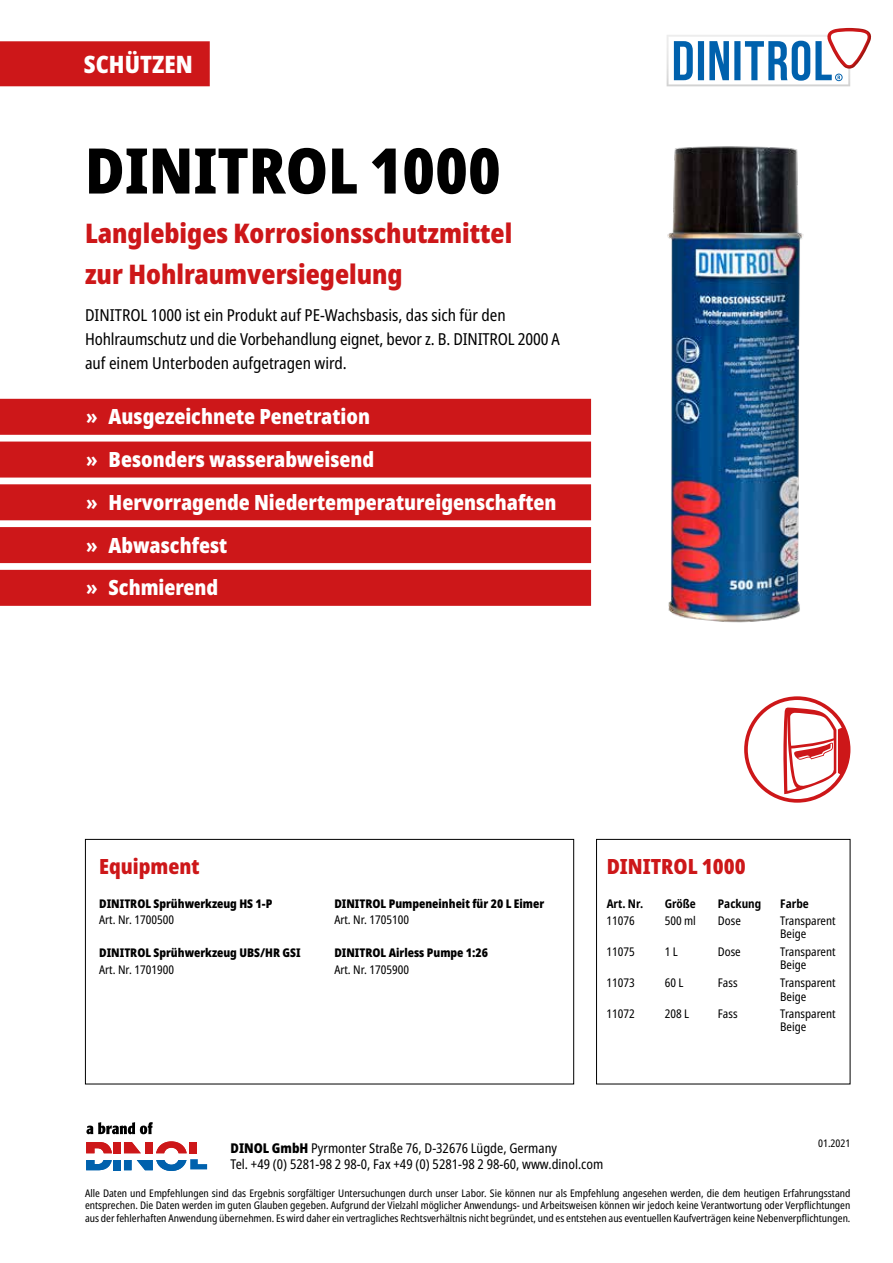
<style>
.page{position:relative;width:893px;height:1263px;background:#fff}
.page>*{position:absolute;margin:0;border:0;box-sizing:border-box;transform-origin:0 0}
.t1{font:900 condensed 63px "Noto Sans";color:#000}
.t2{font:900 condensed 27px/40.5px "Noto Sans";color:#cd1719}
.t3{font:900 condensed 24px "Noto Sans";color:#fff}
.t4{font:900 condensed 21px/42.8px "Noto Sans";color:#fff}
.t5{font:900 condensed 21px "Noto Sans";color:#cd1719}
.t6{font:condensed 16.5px/24px "Noto Sans";color:#000}
.t7{font:condensed 13.5px/16.2px "Noto Sans";color:#000}
.t8{font:condensed 12px/13.5px "Noto Sans";color:#000}
.t9{font:900 condensed 12px "Noto Sans";color:#000}
.t10{font:700 condensed 12px "Noto Sans";color:#000}
.t11{font:condensed 10.5px/12.6px "Noto Sans";color:#000;text-align:justify}
.s1{font-weight:700}
.s2{font-weight:900}
</style>
<div class="page">
<div style="left:114px;top:1142px;width:7px;height:11px;background:#cd1719"></div>
<div style="left:145px;top:1142px;width:8px;height:11px;background:#cd1719"></div>
<svg style="left:124px;top:1142px;width:17px;height:11px"></svg>
<div style="left:189px;top:1142px;width:8px;height:11px;background:#cd1719"></div>
<svg style="left:86px;top:1142px;width:26px;height:11px"></svg>
<svg style="left:156px;top:1141px;width:31px;height:12px"></svg>
<div style="left:114px;top:1160px;width:7px;height:10px;background:#0061ad"></div>
<div style="left:124px;top:1160px;width:8px;height:10px;background:#0061ad"></div>
<svg style="left:86px;top:1160px;width:26px;height:10px"></svg>
<svg style="left:137px;top:1159px;width:70px;height:12px"></svg>
<svg style="left:86px;top:1122px;width:67px;height:12px"></svg>
<div style="left:0;top:41px;width:210px;height:45px;background:#cd1719"></div>
<div style="left:667px;top:35px;width:183px;height:51px;background:#e6e6e6"></div>
<div style="left:668px;top:37px;width:180px;height:47px;background:#fff"></div>
<svg style="left:674px;top:28px;width:198px;height:53px"></svg>
<div style="left:0;top:399px;width:591px;height:36px;background:#cd1719"></div>
<div style="left:0;top:442px;width:591px;height:36px;background:#cd1719"></div>
<div style="left:0;top:484px;width:591px;height:36px;background:#cd1719"></div>
<div style="left:0;top:527px;width:591px;height:36px;background:#cd1719"></div>
<div style="left:0;top:570px;width:591px;height:36px;background:#cd1719"></div>
<svg style="left:744px;top:696px;width:106px;height:107px"></svg>
<div style="left:596px;top:839px;width:254px;height:245px;border:1px solid #000"></div>
<div style="left:85px;top:839px;width:489px;height:245px;border:1px solid #000"></div>
<img style="left:667px;top:146px;width:137px;height:477px">
<h3 class="t3" style="left:84px;top:46px;width:110px">SCHÜTZEN</h3>
<h1 class="t1" style="left:85px;top:123px;width:417px">DINITROL 1000</h1>
<h2 class="t2" style="left:85px;top:213px;width:429px">Langlebiges Korrosionsschutzmittel zur Hohlraumversiegelung</h2>
<h3 class="t6" style="left:85px;top:303px;width:476px">DINITROL 1000 ist ein Produkt auf PE-Wachsbasis, das sich für den<br>Hohlraumschutz und die Vorbehandlung eignet, bevor z. B. DINITROL 2000 A auf einem Unterboden aufgetragen wird.</h3>
<h3 class="t4" style="left:86px;top:395px;width:472px"><span class="s1">»</span> Ausgezeichnete Penetration<br><span class="s1">»</span> Besonders wasserabweisend<br><span class="s1">»</span> Hervorragende Niedertemperatureigenschaften <span class="s1">»</span> Abwaschfest<br><span class="s1">»</span> Schmierend</h3>
<h3 class="t5" style="left:99px;top:851px;width:102px">Equipment</h3>
<p class="t9" style="left:99px;top:894px;width:175px">DINITROL Sprühwerkzeug HS 1-P</p>
<p class="t8" style="left:99px;top:913px;width:76px">Art. Nr. 1700500</p>
<p class="t9" style="left:99px;top:944px;width:203px">DINITROL Sprühwerkzeug UBS/HR GSI</p>
<p class="t8" style="left:99px;top:963px;width:76px">Art. Nr. 1701900</p>
<p class="t9" style="left:334px;top:894px;width:211px">DINITROL Pumpeneinheit für 20 L Eimer</p>
<p class="t8" style="left:334px;top:913px;width:76px">Art. Nr. 1705100</p>
<p class="t9" style="left:334px;top:944px;width:155px">DINITROL Airless Pumpe 1:26</p>
<p class="t8" style="left:334px;top:963px;width:76px">Art. Nr. 1705900</p>
<h3 class="t5" style="left:607px;top:851px;width:141px">DINITROL 1000</h3>
<p class="t10" style="left:607px;top:894px;width:38px">Art. Nr.</p>
<p class="t10" style="left:665px;top:894px;width:33px">Größe</p>
<p class="t10" style="left:718px;top:894px;width:45px">Packung</p>
<p class="t10" style="left:780px;top:894px;width:30px">Farbe</p>
<p class="t8" style="left:607px;top:914px;width:30px">11076</p>
<p class="t8" style="left:665px;top:914px;width:33px">500 ml</p>
<p class="t8" style="left:718px;top:914px;width:24px">Dose</p>
<p class="t8" style="left:780px;top:914px;width:57px">Transparent<br>Beige</p>
<p class="t8" style="left:607px;top:945px;width:30px">11075</p>
<p class="t8" style="left:665px;top:945px;width:15px">1 L</p>
<p class="t8" style="left:718px;top:945px;width:24px">Dose</p>
<p class="t8" style="left:780px;top:945px;width:57px">Transparent<br>Beige</p>
<p class="t8" style="left:607px;top:976px;width:30px">11073</p>
<p class="t8" style="left:665px;top:976px;width:20px">60 L</p>
<p class="t8" style="left:718px;top:976px;width:21px">Fass</p>
<p class="t8" style="left:780px;top:976px;width:57px">Transparent<br>Beige</p>
<p class="t8" style="left:607px;top:1007px;width:30px">11072</p>
<p class="t8" style="left:665px;top:1007px;width:26px">208 L</p>
<p class="t8" style="left:718px;top:1007px;width:21px">Fass</p>
<p class="t8" style="left:780px;top:1007px;width:57px">Transparent<br>Beige</p>
<p class="t7" style="left:230px;top:1140px;width:374px"><span class="s2">DINOL GmbH</span> Pyrmonter Straße 76, D-32676 Lügde, Germany<br>Tel. +49 (0) 5281-98 2 98-0, Fax +49 (0) 5281-98 2 98-60, www.dinol.com</p>
<p class="t11" style="left:818px;top:1137px;width:34px">01.2021</p>
<p class="t11" style="left:85px;top:1187px;width:767px">Alle Daten und Empfehlungen sind das Ergebnis sorgfältiger Untersuchungen durch unser Labor. Sie können nur als Empfehlung angesehen werden, die dem heutigen Erfahrungsstand entsprechen. Die Daten werden im guten Glauben gegeben. Aufgrund der Vielzahl möglicher Anwendungs- und Arbeitsweisen können wir jedoch keine Verantwortung oder Verpflichtungen aus der fehlerhaften Anwendung übernehmen. Es wird daher ein vertragliches Rechtsverhältnis nicht begründet, und es entstehen aus eventuellen Kaufverträgen keine Nebenverpflichtungen.</p>
</div>
